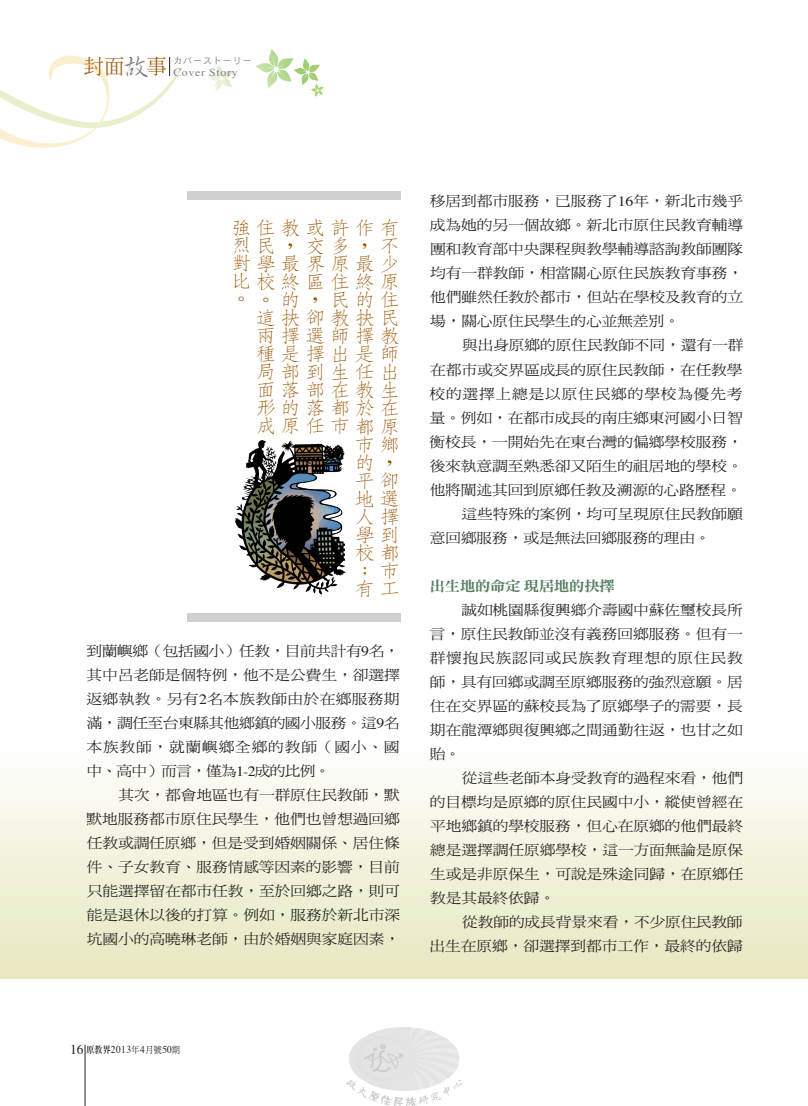
<style>
.page{position:relative;width:808px;height:1106px;background:#fff}
.page>*{position:absolute;margin:0;border:0;box-sizing:border-box;transform-origin:0 0}
.t1{font:300 18.9px/18.1px "AR Fang Song B5 HK";color:#9e5807;scale:1.11 1}
.t2{font:14.1px "DF Ming Std W5";letter-spacing:-.005em;color:#231f20;scale:1.11 1}
.t3{font:14.1px "DF Ming Std W5";letter-spacing:.05em;color:#231f20;scale:1.11 1}
.t4{font:14.1px "DF Ming Std W5";letter-spacing:-.03em;color:#231f20;scale:1.11 1}
.t5{font:14.1px "DF Ming Std W5";letter-spacing:.02em;color:#231f20;scale:1.11 1}
.t6{font:14.1px "DF Ming Std W5";letter-spacing:-.05em;color:#231f20;scale:1.11 1}
.t7{font:14.1px "DF Ming Std W9";letter-spacing:-.04em;color:#577d61;scale:1.11 1}
.t8{font:10.8px "Times";letter-spacing:.05em;color:#808285;scale:1.11 1}
.t9{font:10.5px "Times";letter-spacing:.05em;color:#231f20;scale:.9 1}
.t10{font:9px "Heisei Kaku Go Std W3";letter-spacing:.1em;color:#808285}
.s1{font-family:"AR Xing Shu B5";font-weight:500;font-size:27.75px}
.s2{font-family:"Times"}
.s3{font-size:13.5px}
.s4{font-family:"AR Ming B5";font-weight:800;font-size:9px}
.s5{font-family:"DF Ming Std W5";font-size:9px}
</style>
<div class="page">
<svg style="left:256px;top:49px;width:68px;height:48px"></svg>
<svg style="left:208px;top:65px;width:25px;height:26px"></svg>
<hr style="left:85px;top:1044px;width:1px;height:62px;background:#231f20">
<svg style="left:0;top:55px;width:182px;height:93px"></svg>
<div style="left:0;top:746px;width:808px;height:232px;background:linear-gradient(to bottom,#fefefd,#e8e7bf)"></div>
<div style="left:187px;top:191px;width:213px;height:9px;background:#cfd0d2"></div>
<div style="left:187px;top:612px;width:213px;height:9px;background:#cfd0d2"></div>
<img style="left:234px;top:440px;width:112px;height:155px">
<img style="left:347px;top:1027px;width:114px;height:79px">
<p class="t8" style="left:84px;top:66px;width:140px"><sup>封面</sup><span class="s1">故</span><sup>事</sup> Cover Story</p>
<p class="t10" style="left:173px;top:55px;width:80px">カバーストーリー</p>
<p class="t1" style="left:231px;top:218px;width:152px">強住教或許作有烈民，<br>對學最界原最少比校終區住終原。</p>
<p class="t1" style="left:305px;top:236px;width:57px">交多，</p>
<p class="t1" style="left:330px;top:291px;width:63px">民的住</p>
<p class="t1" style="left:379px;top:236px;width:17px">不</p>
<p class="t1" style="left:280px;top:290px;width:35px">的，</p>
<p class="t1" style="left:256px;top:290px;width:130px">。<br>這抉卻教抉民兩擇選師擇教種是擇出是師局部到生任出面落部在教生形的落都於在成原任市都原</p>
<p class="t1" style="left:355px;top:435px;width:41px">市鄉的，平卻地選人擇學到校都；<br>有工</p>
<p class="t1" style="left:379px;top:562px;width:18px">市</p>
<p class="t4" style="left:87px;top:643px;width:284px">到蘭嶼鄉（包括國小）任教，目前共計有<span class="s2">9</span>名，</p>
<p class="t2" style="left:87px;top:667px;width:284px">其中呂老師是個特例，他不是公費生，卻選擇</p>
<p class="t5" style="left:87px;top:691px;width:284px">返鄉執教。另有<span class="s2">2</span>名本族教師由於在鄉服務期</p>
<p class="t4" style="left:87px;top:715px;width:284px">滿，調任至台東縣其他鄉鎮的國小服務。這<span class="s2">9</span>名</p>
<p class="t3" style="left:87px;top:739px;width:284px">本族教師，就蘭嶼鄉全鄉的教師（國小、國</p>
<p class="t6" style="left:87px;top:763px;width:221px">中、高中）而言，僅為<span class="s2">1-2</span>成的比例。</p>
<p class="t2" style="left:118px;top:787px;width:255px">其次，都會地區也有一群原住民教師，默</p>
<p class="t2" style="left:87px;top:811px;width:284px">默地服務都市原住民學生，他們也曾想過回鄉</p>
<p class="t2" style="left:87px;top:835px;width:284px">任教或調任原鄉，但是受到婚姻關係、居住條</p>
<p class="t2" style="left:87px;top:859px;width:284px">件、子女教育、服務情感等因素的影響，目前</p>
<p class="t2" style="left:87px;top:883px;width:284px">只能選擇留在都市任教，至於回鄉之路，則可</p>
<p class="t2" style="left:87px;top:907px;width:284px">能是退休以後的打算。例如，服務於新北市深</p>
<p class="t2" style="left:87px;top:931px;width:284px">坑國小的高曉琳老師，由於婚姻與家庭因素，</p>
<p class="t2" style="left:430px;top:194px;width:284px">移居到都市服務，已服務了<span class="s2">16</span>年，新北市幾乎</p>
<p class="t2" style="left:430px;top:218px;width:284px">成為她的另一個故鄉。新北市原住民教育輔導</p>
<p class="t2" style="left:430px;top:242px;width:284px">團和教育部中央課程與教學輔導諮詢教師團隊</p>
<p class="t2" style="left:430px;top:266px;width:284px">均有一群教師，相當關心原住民族教育事務，</p>
<p class="t2" style="left:430px;top:290px;width:284px">他們雖然任教於都市，但站在學校及教育的立</p>
<p class="t2" style="left:430px;top:314px;width:226px">場，關心原住民學生的心並無差別。</p>
<p class="t2" style="left:462px;top:338px;width:255px">與出身原鄉的原住民教師不同，還有一群</p>
<p class="t2" style="left:430px;top:362px;width:283px">在都市或交界區成長的原住民教師，在任教學</p>
<p class="t3" style="left:429px;top:386px;width:284px">校的選擇上總是以原住民鄉的學校為優先考</p>
<p class="t2" style="left:429px;top:410px;width:284px">量。例如，在都市成長的南庄鄉東河國小日智</p>
<p class="t2" style="left:430px;top:434px;width:284px">衡校長，一開始先在東台灣的偏鄉學校服務，</p>
<p class="t2" style="left:430px;top:458px;width:284px">後來執意調至熟悉卻又陌生的祖居地的學校。</p>
<p class="t2" style="left:430px;top:482px;width:283px">他將闡述其回到原鄉任教及溯源的心路歷程。</p>
<p class="t2" style="left:462px;top:506px;width:255px">這些特殊的案例，均可呈現原住民教師願</p>
<p class="t2" style="left:430px;top:530px;width:254px">意回鄉服務，或是無法回鄉服務的理由。</p>
<p class="t7" style="left:429px;top:578px;width:169px">出生地的命定現居地的抉擇</p>
<p class="t2" style="left:461px;top:602px;width:255px">誠如桃園縣復興鄉介壽國中蘇佐璽校長所</p>
<p class="t2" style="left:430px;top:626px;width:284px">言，原住民教師並沒有義務回鄉服務。但有一</p>
<p class="t3" style="left:430px;top:650px;width:284px">群懷抱民族認同或民族教育理想的原住民教</p>
<p class="t2" style="left:430px;top:674px;width:284px">師，具有回鄉或調至原鄉服務的強烈意願。居</p>
<p class="t2" style="left:430px;top:698px;width:284px">住在交界區的蘇校長為了原鄉學子的需要，長</p>
<p class="t2" style="left:430px;top:722px;width:284px">期在龍潭鄉與復興鄉之間通勤往返，也甘之如</p>
<p class="t2" style="left:430px;top:746px;width:29px">貽。</p>
<p class="t2" style="left:462px;top:770px;width:255px">從這些老師本身受教育的過程來看，他們</p>
<p class="t2" style="left:430px;top:794px;width:284px">的目標均是原鄉的原住民國中小，縱使曾經在</p>
<p class="t2" style="left:430px;top:818px;width:284px">平地鄉鎮的學校服務，但心在原鄉的他們最終</p>
<p class="t2" style="left:430px;top:842px;width:284px">總是選擇調任原鄉學校，這一方面無論是原保</p>
<p class="t2" style="left:430px;top:866px;width:284px">生或是非原保生，可說是殊途同歸，在原鄉任</p>
<p class="t2" style="left:430px;top:890px;width:114px">教是其最終依歸。</p>
<p class="t2" style="left:462px;top:914px;width:254px">從教師的成長背景來看，不少原住民教師</p>
<p class="t2" style="left:429px;top:938px;width:284px">出生在原鄉，卻選擇到都市工作，最終的依歸</p>
<p class="t9" style="left:70px;top:1042px;width:124px"><span class="s3">16</span> <span class="s4">原教界</span>2013<span class="s5">年</span>4<span class="s5">月號</span>50<span class="s5">期</span></p>
</div>
